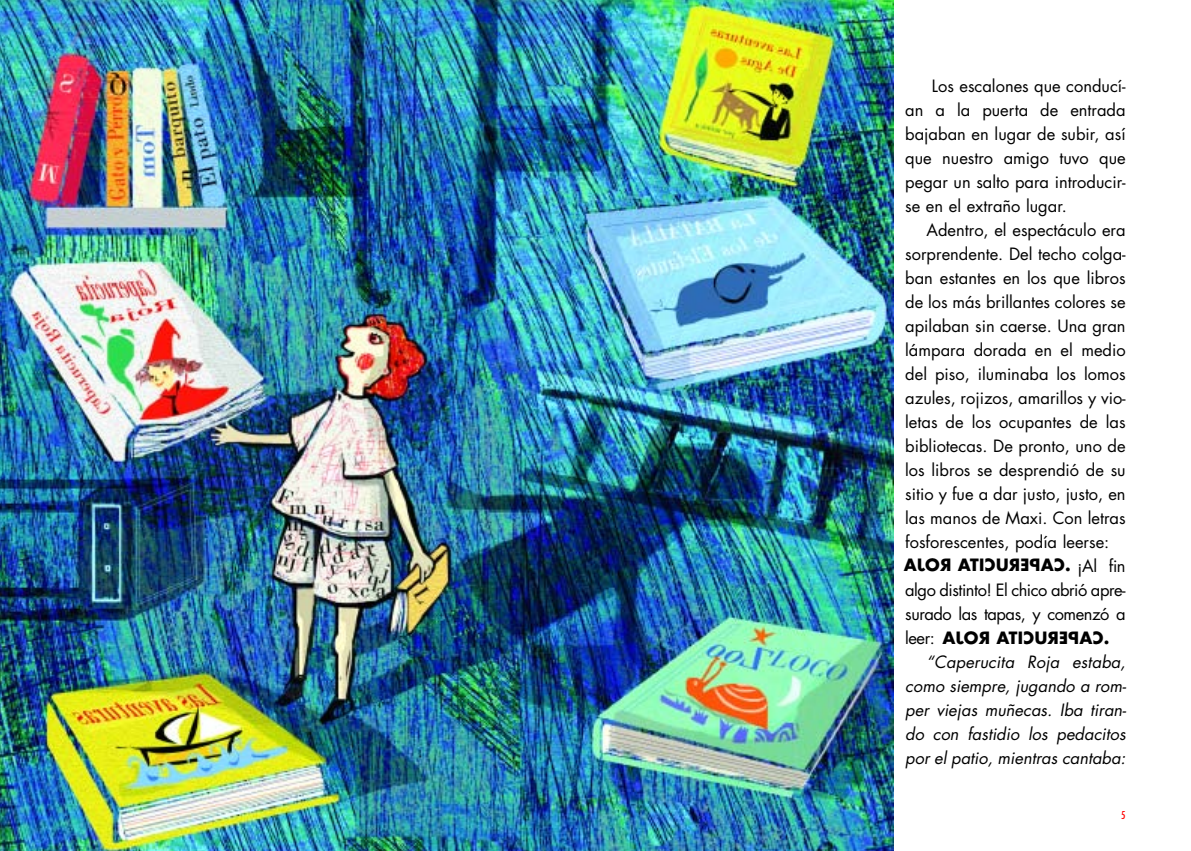
<style>
.page{position:relative;width:1191px;height:851px;background:#fff}
.page>*{position:absolute;margin:0;border:0;box-sizing:border-box;transform-origin:0 0}
.t1{font:16.5px/24px "Futura";color:#000;text-align:justify}
.t2{font:italic 16.5px/24px "Futura";color:#000;text-align:justify}
.t3{font:16.5px "Futura";letter-spacing:-.03em;color:#000}
.t4{font:500 condensed 10.5px "Futura";color:#f00}
</style>
<div class="page">
<img style="left:0;top:0;width:893px;height:850px">
<p class="t1" style="left:905px;top:75px;width:222px;text-indent:27px">Los escalones que conducí&shy;an a la puerta de entrada bajaban en lugar de subir, así que nuestro amigo tuvo que pegar un salto para introducir&shy;se en el extraño lugar.</p>
<p class="t1" style="left:926px;top:219px;width:201px">Adentro, el espectáculo era</p>
<p class="t1" style="left:905px;top:243px;width:222px">sorprendente. Del techo colga-</p>
<p class="t1" style="left:905px;top:267px;width:222px">ban estantes en los que libros</p>
<p class="t1" style="left:905px;top:291px;width:222px">de los más brillantes colores se</p>
<p class="t1" style="left:905px;top:315px;width:222px">apilaban sin caerse. Una gran</p>
<p class="t1" style="left:905px;top:339px;width:222px">lámpara dorada en el medio</p>
<p class="t1" style="left:905px;top:363px;width:222px">del piso, iluminaba los lomos</p>
<p class="t1" style="left:905px;top:387px;width:222px">azules, rojizos, amarillos y vio-</p>
<p class="t1" style="left:905px;top:411px;width:222px">letas de los ocupantes de las</p>
<p class="t1" style="left:905px;top:435px;width:222px">bibliotecas. De pronto, uno de</p>
<p class="t1" style="left:905px;top:459px;width:222px">los libros se desprendió de su</p>
<p class="t1" style="left:905px;top:483px;width:222px">sitio y fue a dar justo, justo, en</p>
<p class="t1" style="left:905px;top:507px;width:222px">las manos de Maxi. Con letras</p>
<p class="t1" style="left:905px;top:531px;width:206px">fosforescentes, podía leerse:</p>
<p class="t1" style="left:1077px;top:555px;width:50px">¡Al fin</p>
<p class="t3" style="left:905px;top:582px;width:222px">algo distinto! El chico abrió apre-</p>
<p class="t3" style="left:905px;top:606px;width:222px">surado las tapas, y comenzó a</p>
<p class="t1" style="left:905px;top:627px;width:31px">leer:</p>
<p class="t2" style="left:905px;top:651px;width:223px;text-indent:21px">“Caperucita Roja estaba, como siempre, jugando a rom&shy;per viejas muñecas. Iba tiran&shy;do con fastidio los pedacitos por el patio, mientras cantaba:</p>
<p class="t4" style="left:1121px;top:808px;width:6px">5</p>
</div>
